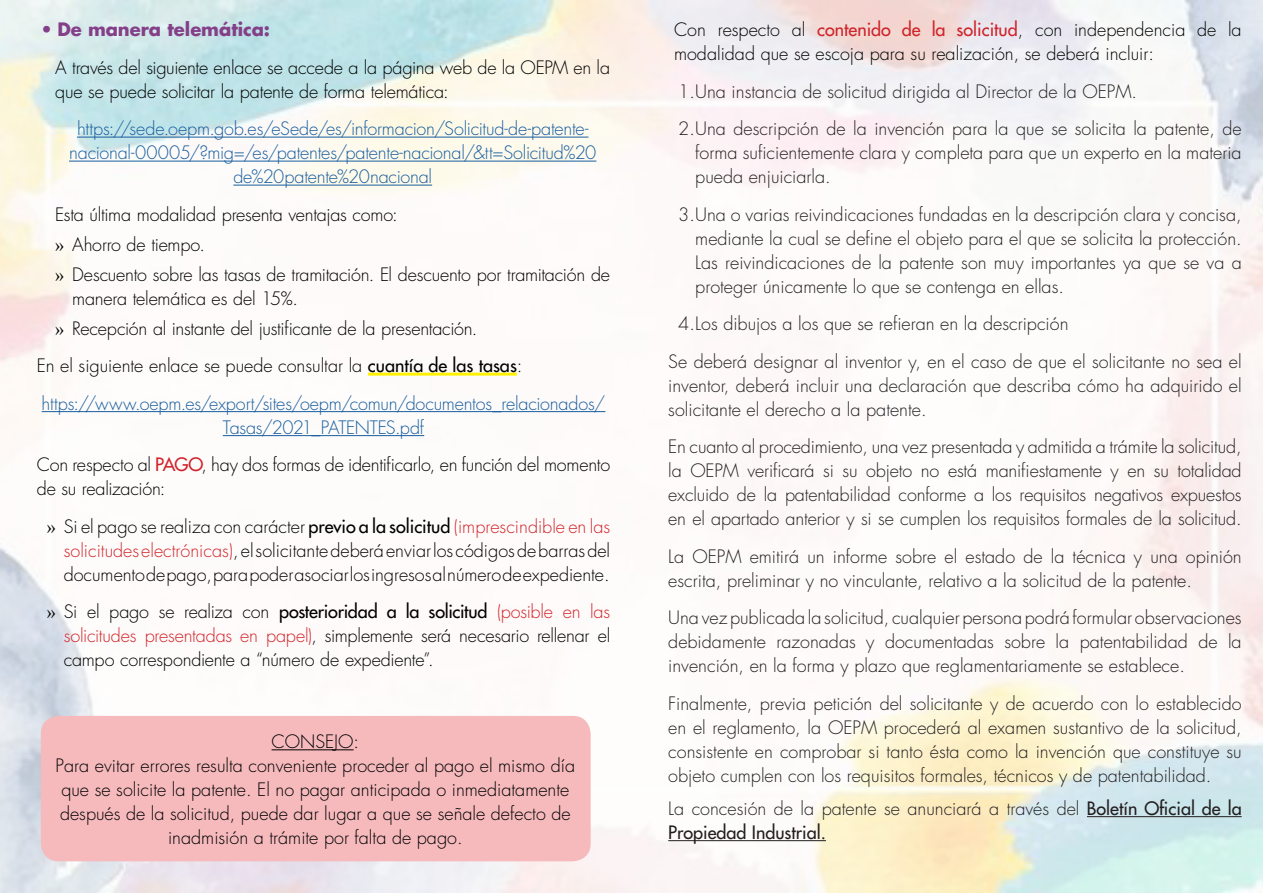
<style>
.page{position:relative;width:1263px;height:893px;background:#fff}
.page>*{position:absolute;margin:0;border:0;box-sizing:border-box;transform-origin:0 0}
.t1{font:300 18px/24px "Futura Std";color:#231f20;text-align:justify}
.t2{font:300 18px/24px "Futura Std";color:#000}
.t3{font:300 18px/24px "Futura Std";letter-spacing:-.01em;color:#175d9e;text-align:center}
.t4{font:700 18px "Futura Std";color:#843f89}
.s1{font-family:"Times New Roman";font-weight:400}
.s2{font-weight:500}
.s3{font-weight:500;color:#d1232a}
.s4{color:#d1232a}
</style>
<div class="page">
<hr style="left:77px;top:137px;width:511px;height:1px;background:#175d9e">
<hr style="left:69px;top:161px;width:527px;height:1px;background:#175d9e">
<hr style="left:233px;top:185px;width:199px;height:1px;background:#175d9e">
<hr style="left:368px;top:373px;width:149px;height:3px;background:#fff101">
<hr style="left:42px;top:411px;width:563px;height:1px;background:#175d9e">
<hr style="left:223px;top:435px;width:201px;height:1px;background:#175d9e">
<div style="left:41px;top:716px;width:550px;height:145px;background:#f6babd;border-radius:18px"></div>
<hr style="left:272px;top:749px;width:82px;height:1px;background:#000">
<hr style="left:1087px;top:816px;width:155px;height:1px;background:#231f20">
<hr style="left:668px;top:840px;width:158px;height:1px;background:#231f20">
<p class="t4" style="left:40px;top:18px;width:231px">• De manera telemática:</p>
<p class="t2" style="left:55px;top:56px;width:556px">A través del siguiente enlace se accede a la página web de la OEPM en la que se puede solicitar la patente de forma telemática:</p>
<p class="t3" style="left:69px;top:117px;width:529px">https://sede.oepm.gob.es/eSede/es/informacion/Solicitud-de-patente&shy;nacional-00005/?mig=/es/patentes/patente-nacional/&amp;tt=Solicitud%20 de%20patente%20nacional</p>
<p class="t2" style="left:55px;top:203px;width:344px">Esta última modalidad presenta ventajas como:</p>
<p class="t2" style="left:55px;top:233px;width:151px"><span class="s1">»</span> Ahorro de tiempo.</p>
<p class="t2" style="left:72px;top:263px;width:539px;text-indent:-17px"><span class="s1">»</span> Descuento sobre las tasas de tramitación. El descuento por tramitación de manera telemática es del 15%.</p>
<p class="t2" style="left:55px;top:317px;width:424px"><span class="s1">»</span> Recepción al instante del justificante de la presentación.</p>
<p class="t2" style="left:37px;top:354px;width:487px">En el siguiente enlace se puede consultar la <span class="s2">cuantía de las tasas</span>:</p>
<p class="t3" style="left:42px;top:392px;width:565px">https://www.oepm.es/export/sites/oepm/comun/documentos_relacionados/<br>Tasas/2021_PATENTES.pdf</p>
<p class="t2" style="left:37px;top:453px;width:575px">Con respecto al <span class="s3">PAGO</span>, hay dos formas de identificarlo, en función del momento de su realización:</p>
<p class="t2" style="left:64px;top:515px;width:548px;text-align:justify;text-indent:-17px"><span class="s1">»</span> Si el pago se realiza con carácter <span class="s2">previo a la solicitud</span> <span class="s4">(imprescindible en las solicitudes electrónicas)</span>, el solicitante deberá enviar los códigos de barras del documento de pago, para poder asociar los ingresos al número de expediente.</p>
<p class="t2" style="left:64px;top:600px;width:548px;text-align:justify;text-indent:-17px"><span class="s1">»</span> Si el pago se realiza con <span class="s2">posterioridad a la solicitud</span> <span class="s4">(posible en las solicitudes presentadas en papel)</span>, simplemente será necesario rellenar el campo correspondiente a “número de expediente”.</p>
<p class="t2" style="left:272px;top:730px;width:89px">CONSEJO:</p>
<p class="t2" style="left:56px;top:754px;width:521px;text-align:center">Para evitar errores resulta conveniente proceder al pago el mismo día que se solicite la patente. El no pagar anticipada o inmediatamente después de la solicitud, puede dar lugar a que se señale defecto de inadmisión a trámite por falta de pago.</p>
<p class="t2" style="left:674px;top:18px;width:569px">Con respecto al <span class="s3">contenido de la solicitud</span>, con independencia de la modalidad que se escoja para su realización, se deberá incluir:</p>
<p class="t1" style="left:678px;top:80px;width:460px">1.Una instancia de solicitud dirigida al Director de la OEPM.</p>
<p class="t1" style="left:695px;top:117px;width:548px;text-indent:-17px">2.Una descripción de la invención para la que se solicita la patente, de forma suficientemente clara y completa para que un experto en la materia pueda enjuiciarla.</p>
<p class="t1" style="left:695px;top:203px;width:548px;text-indent:-17px">3.Una o varias reivindicaciones fundadas en la descripción clara y concisa, mediante la cual se define el objeto para el que se solicita la protección.<br>Las reivindicaciones de la patente son muy importantes ya que se va a proteger únicamente lo que se contenga en ellas.</p>
<p class="t1" style="left:678px;top:312px;width:392px">4.Los dibujos a los que se refieran en la descripción</p>
<p class="t1" style="left:668px;top:350px;width:575px">Se deberá designar al inventor y, en el caso de que el solicitante no sea el inventor, deberá incluir una declaración que describa cómo ha adquirido el solicitante el derecho a la patente.</p>
<p class="t1" style="left:668px;top:435px;width:575px">En cuanto al procedimiento, una vez presentada y admitida a trámite la solicitud, la OEPM verificará si su objeto no está manifiestamente y en su totalidad excluido de la patentabilidad conforme a los requisitos negativos expuestos en el apartado anterior y si se cumplen los requisitos formales de la solicitud.</p>
<p class="t1" style="left:668px;top:545px;width:575px">La OEPM emitirá un informe sobre el estado de la técnica y una opinión escrita, preliminar y no vinculante, relativo a la solicitud de la patente.</p>
<p class="t1" style="left:668px;top:606px;width:575px">Una vez publicada la solicitud, cualquier persona podrá formular observaciones debidamente razonadas y documentadas sobre la patentabilidad de la invención, en la forma y plazo que reglamentariamente se establece.</p>
<p class="t1" style="left:668px;top:692px;width:575px">Finalmente, previa petición del solicitante y de acuerdo con lo establecido en el reglamento, la OEPM procederá al examen sustantivo de la solicitud, consistente en comprobar si tanto ésta como la invención que constituye su objeto cumplen con los requisitos formales, técnicos y de patentabilidad.</p>
<p class="t1" style="left:668px;top:797px;width:575px">La concesión de la patente se anunciará a través del <span class="s2">Boletín Oficial de la<br>Propiedad Industrial.</span></p>
</div>
